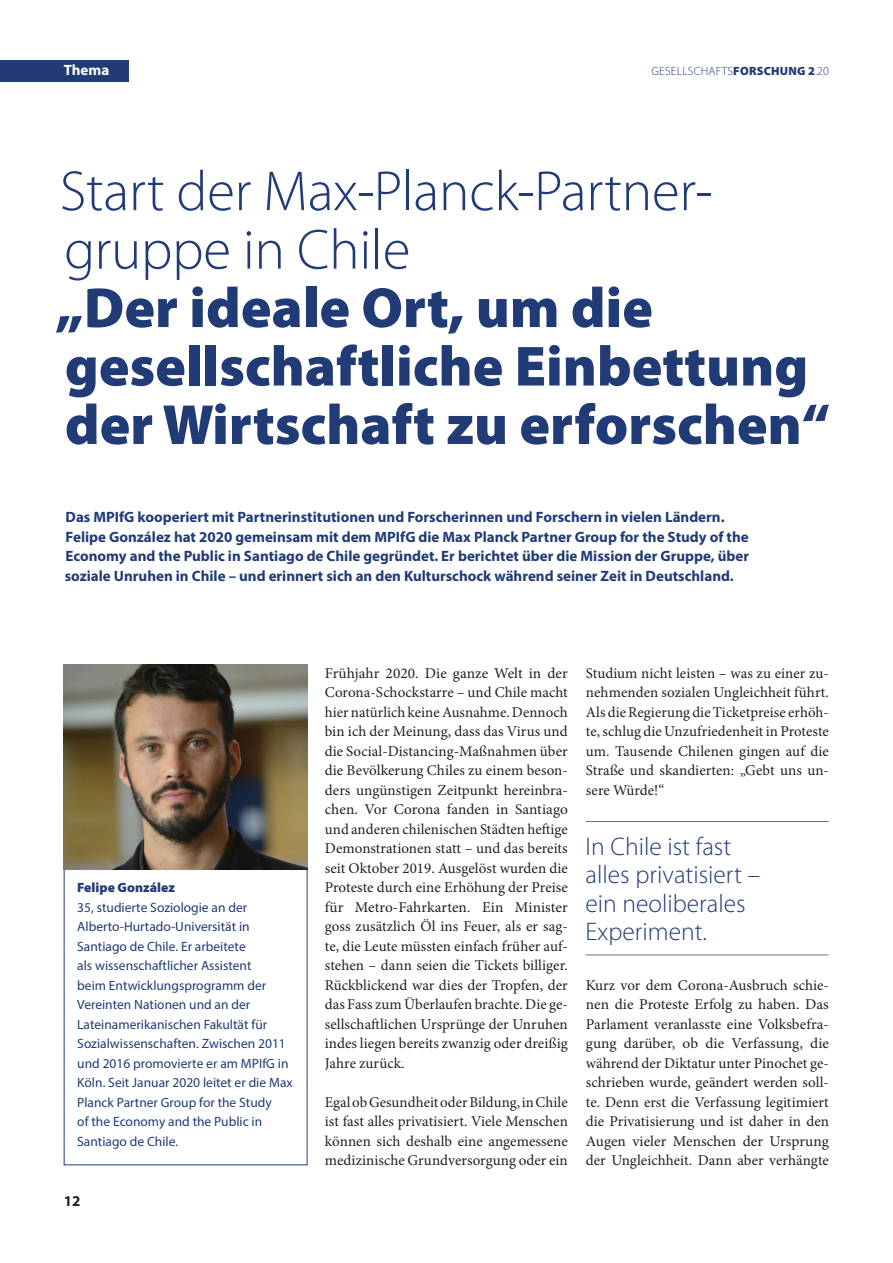
<style>
.page{position:relative;width:893px;height:1263px;background:#fff}
.page>*{position:absolute;margin:0;border:0;box-sizing:border-box;transform-origin:0 0}
.t1{font:900 57px/58.5px "Myriad Pro";color:#213b76}
.t2{font:300 57px/58.5px "Myriad Pro";letter-spacing:-.005em;color:#213b76}
.t3{font:300 25.5px/28.5px "Myriad Pro";color:#213b76}
.t4{font:15px/19.5px "Minion Pro";letter-spacing:.005em;color:#231f20;text-align:justify}
.t5{font:700 15px/19.5px "Myriad Pro";color:#213b76}
.t6{font:700 15px "Myriad Pro";color:#fff}
.t7{font:700 15px "Myriad Pro";color:#231f20}
.t8{font:13.5px/19.5px "Myriad Pro";color:#213b76}
.t9{font:900 13.5px "Myriad Pro";color:#213b76}
.t10{font:300 12px "Myriad Pro";letter-spacing:.02em;color:#213b76}
.s1{font-weight:900}
</style>
<div class="page">
<div style="left:0;top:61px;width:129px;height:21px;background:#213b76"></div>
<hr style="left:585px;top:821px;width:243px;height:1px;background:#6f6f6f">
<hr style="left:585px;top:955px;width:243px;height:1px;background:#6f6f6f">
<img style="left:64px;top:664px;width:243px;height:205px">
<p class="t6" style="left:64px;top:65px;width:47px">Thema</p>
<p class="t10" style="left:651px;top:67px;width:179px">GESELLSCHAFTS<span class="s1">FORSCHUNG 2</span>.20</p>
<h1 class="t2" style="left:60px;top:166px;width:654px">Start der Max-Planck-Partner&shy;gruppe in Chile</h1>
<h1 class="t1" style="left:55px;top:282px;width:776px">„Der ideale Ort, um die gesellschaftliche Einbettung der Wirtschaft zu erforschen“</h1>
<p class="t5" style="left:65px;top:508px;width:686px">Das MPIfG kooperiert mit Partnerinstitutionen und Forscherinnen und Forschern in vielen Ländern.<br>Felipe González hat 2020 gemeinsam mit dem MPIfG die Max Planck Partner Group for the Study of the Economy and the Public in Santiago de Chile gegründet. Er berichtet über die Mission der Gruppe, über soziale Unruhen in Chile – und erinnert sich an den Kulturschock während seiner Zeit in Deutschland.</p>
<p class="t9" style="left:77px;top:883px;width:99px">Felipe González</p>
<p class="t8" style="left:77px;top:898px;width:217px">35, studierte Soziologie an der<br>Alberto-Hurtado-Universität in<br>Santiago de Chile. Er arbeitete<br>als wissenschaftlicher Assistent<br>beim Entwicklungsprogramm der<br>Vereinten Nationen und an der<br>Lateinamerikanischen Fakultät für<br>Sozialwissenschaften. Zwischen 2011 und 2016 promovierte er am MPIfG in<br>Köln. Seit Januar 2020 leitet er die Max<br>Planck Partner Group for the Study<br>of the Economy and the Public in<br>Santiago de Chile.</p>
<p class="t7" style="left:64px;top:1195px;width:18px">12</p>
<p class="t4" style="left:325px;top:665px;width:245px">Frühjahr 2020. Die ganze Welt in der Corona-Schockstarre – und Chile macht hier natürlich keine Ausnahme. Dennoch bin ich der Meinung, dass das Virus und die Social-Distancing -Maßnahmen über die Bevölkerung Chiles zu einem beson&shy;ders ungünstigen Zeitpunkt hereinbra&shy;chen. Vor Corona fanden in Santiago und anderen chilenischen Städten heftige Demonstrationen statt – und das bereits seit Oktober 2019. Ausgelöst wurden die Proteste durch eine Erhöhung der Preise für Metro-Fahrkarten. Ein Minister goss zusätzlich Öl ins Feuer, als er sag&shy;te, die Leute müssten einfach früher auf&shy;stehen – dann seien die Tickets billiger.<br>Rückblickend war dies der Tropfen, der das Fass zum Überlaufen brachte. Die ge&shy;sellschaftlichen Ursprünge der Unruhen indes liegen bereits zwanzig oder dreißig Jahre zurück.</p>
<p class="t4" style="left:325px;top:1093px;width:245px">Egal ob Gesundheit oder Bildung, in Chile ist fast alles privatisiert. Viele Menschen können sich deshalb eine angemessene medizinische Grundversorgung oder ein</p>
<p class="t4" style="left:586px;top:665px;width:245px">Studium nicht leisten – was zu einer zu&shy;nehmenden sozialen Ungleichheit führt.<br>Als die Regierung die Ticketpreise erhöh&shy;te, schlug die Unzufriedenheit in Proteste um. Tausende Chilenen gingen auf die Straße und skandierten: „Gebt uns un&shy;sere Würde!“</p>
<h2 class="t3" style="left:585px;top:834px;width:176px">In Chile ist fast alles privatisiert – ein neoliberales<br>Experiment.</h2>
<p class="t4" style="left:586px;top:977px;width:245px">Kurz vor dem Corona-Ausbruch schie&shy;nen die Proteste Erfolg zu haben. Das Parlament veranlasste eine Volksbe fra&shy;gung darüber, ob die Verfassung, die während der Diktatur unter Pinochet ge&shy;schrieben wurde, geändert werden soll&shy;te. Denn erst die Verfassung legiti miert die Privatisierung und ist daher in den Augen vieler Menschen der Ursprung der Ungleichheit. Dann aber verhängte</p>
</div>
